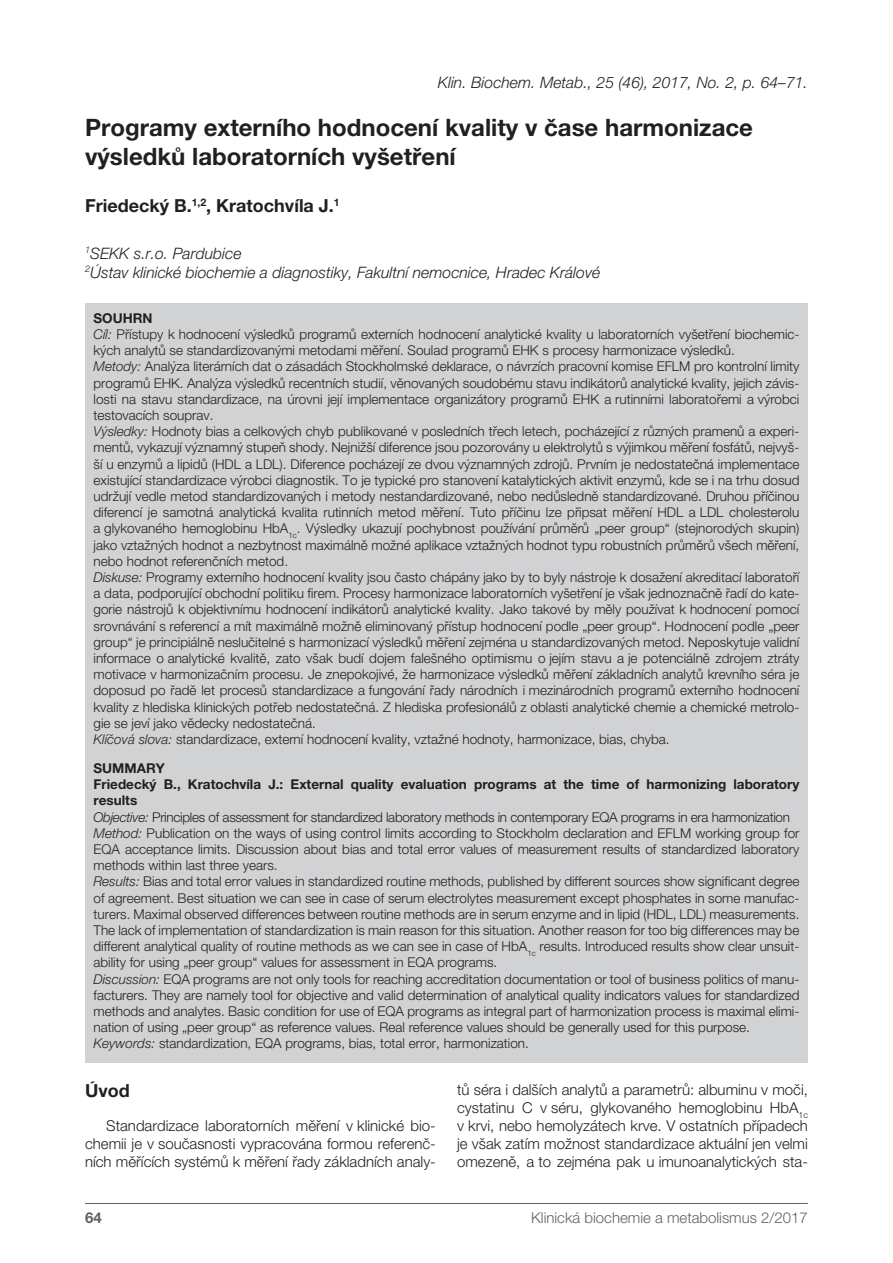
<style>
.page{position:relative;width:893px;height:1263px;background:#fff}
.page>*{position:absolute;margin:0;border:0;box-sizing:border-box;transform-origin:0 0}
.t1{font:700 24px/28.8px "Helvetica Neue CE";color:#231f20}
.t2{font:700 18px "Helvetica Neue CE";color:#231f20}
.t3{font:italic 300 15.75px/18.9px "Helvetica Neue CE";color:#231f20}
.t4{font:300 15px/18px "Helvetica Neue CE";color:#231f20;text-align:justify}
.t5{font:300 15px "Helvetica Neue CE";color:#636366}
.t6{font:700 15px "Helvetica Neue CE";color:#636366}
.t7{font:300 13.5px/16.2px "Helvetica Neue CE";color:#231f20}
.s1{font-weight:700}
.s2{font-style:italic}
</style>
<div class="page">
<hr style="left:85px;top:1203px;width:723px;height:1px;background:#636366">
<div style="left:85px;top:304px;width:723px;height:759px;background:#d1d2d4"></div>
<p class="t3" style="left:438px;top:73px;width:372px">Klin. Biochem. Metab., 25 (46), 2017, No. 2, p. 64–71.</p>
<h1 class="t1" style="left:85px;top:113px;width:669px">Programy externího hodnocení kvality v čase harmonizace výsledků laboratorních vyšetření</h1>
<h2 class="t2" style="left:85px;top:196px;width:256px">Friedecký B.<sup>1,2</sup>, Kratochvíla J.<sup>1</sup></h2>
<p class="t3" style="left:85px;top:244px;width:517px"><sup>1</sup>SEKK s.r.o. Pardubice<br><sup>2</sup>Ústav klinické biochemie a diagnostiky, Fakultní nemocnice, Hradec Králové</p>
<p class="t7" style="left:94px;top:310px;width:707px"><span class="s1">SOUHRN<br></span><span class="s2">Cíl:</span> Přístupy k hodnocení výsledků programů externích hodnocení analytické kvality u laboratorních vyšetření biochemic&shy;kých analytů se standardizovanými metodami měření. Soulad programů EHK s procesy harmonizace výsledků.<br><span class="s2">Metody:</span> Analýza literárních dat o zásadách Stockholmské deklarace, o návrzích pracovní komise EFLM pro kontrolní limity programů EHK. Analýza výsledků recentních studií, věnovaných soudobému stavu indikátorů analytické kvality, jejich závis&shy;losti na stavu standardizace, na úrovni její implementace organizátory programů EHK a rutinními laboratořemi a výrobci testovacích souprav.<br><span class="s2">Výsledky:</span> Hodnoty bias a celkových chyb publikované v posledních třech letech, pocházející z různých pramenů a experi&shy;mentů, vykazují významný stupeň shody. Nejnižší diference jsou pozorovány u elektrolytů s výjimkou měření fosfátů, nejvyš&shy;ší u enzymů a lipidů (HDL a LDL). Diference pocházejí ze dvou významných zdrojů. Prvním je nedostatečná implementace existující standardizace výrobci diagnostik. To je typické pro stanovení katalytických aktivit enzymů, kde se i na trhu dosud udržují vedle metod standardizovaných i metody nestandardizované, nebo nedůsledně standardizované. Druhou příčinou diferencí je samotná analytická kvalita rutinních metod měření. Tuto příčinu lze připsat měření HDL a LDL cholesterolu a glykovaného hemoglobinu HbA<sub>1c</sub>. Výsledky ukazují pochybnost používání průměrů „peer group“ (stejnorodých skupin) jako vztažných hodnot a nezbytnost maximálně možné aplikace vztažných hodnot typu robustních průměrů všech měření, nebo hodnot referenčních metod.<br><span class="s2">Diskuse:</span> Programy externího hodnocení kvality jsou často chápány jako by to byly nástroje k dosažení akreditací laboratoří a data, podporující obchodní politiku firem. Procesy harmonizace laboratorních vyšetření je však jednoznačně řadí do kate&shy;gorie nástrojů k objektivnímu hodnocení indikátorů analytické kvality. Jako takové by měly používat k hodnocení pomocí srovnávání s referencí a mít maximálně možně eliminovaný přístup hodnocení podle „peer group“. Hodnocení podle „peer group“ je principiálně neslučitelné s harmonizací výsledků měření zejména u standardizovaných metod. Neposkytuje validní informace o analytické kvalitě, zato však budí dojem falešného optimismu o jejím stavu a je potenciálně zdrojem ztráty motivace v harmonizačním procesu. Je znepokojivé, že harmonizace výsledků měření základních analytů krevního séra je doposud po řadě let procesů standardizace a fungování řady národních i mezinárodních programů externího hodnocení kvality z hlediska klinických potřeb nedostatečná. Z hlediska profesionálů z oblasti analytické chemie a chemické metrolo&shy;gie se jeví jako vědecky nedostatečná.<br><span class="s2">Klíčová slova:</span> standardizace, externí hodnocení kvality, vztažné hodnoty, harmonizace, bias, chyba.</p>
<p class="t7" style="left:94px;top:760px;width:707px"><span class="s1">SUMMARY<br>Friedecký B., Kratochvíla J.: External quality evaluation programs at the time of harmonizing laboratory results<br></span><span class="s2">Objective:</span> Principles of assessment for standardized laboratory methods in contemporary EQA programs in era harmonization <span class="s2">Method:</span> Publication on the ways of using control limits according to Stockholm declaration and EFLM working group for EQA acceptance limits. Discussion about bias and total error values of measurement results of standardized laboratory methods within last three years.<br><span class="s2">Results:</span> Bias and total error values in standardized routine methods, published by different sources show significant degree of agreement. Best situation we can see in case of serum electrolytes measurement except phosphates in some manufac&shy;turers. Maximal observed differences between routine methods are in serum enzyme and in lipid (HDL, LDL) measurements.<br>The lack of implementation of standardization is main reason for this situation. Another reason for too big differences may be different analytical quality of routine methods as we can see in case of HbA<sub>1c</sub> results. Introduced results show clear unsuit&shy;ability for using „peer group“ values for assessment in EQA programs.<br><span class="s2">Discussion:</span> EQA programs are not only tools for reaching accreditation documentation or tool of business politics of manu&shy;facturers. They are namely tool for objective and valid determination of analytical quality indicators values for standardized methods and analytes. Basic condition for use of EQA programs as integral part of harmonization process is maximal elimi&shy;nation of using „peer group“ as reference values. Real reference values should be generally used for this purpose.<br><span class="s2">Keywords:</span> standardization, EQA programs, bias, total error, harmonization.</p>
<h2 class="t2" style="left:85px;top:1081px;width:46px">Úvod</h2>
<p class="t4" style="left:85px;top:1116px;width:352px;text-indent:21px">Standardizace laboratorních měření v klinické bio&shy;chemii je v současnosti vypracována formou referenč&shy;ních měřících systémů k měření řady základních analy-</p>
<p class="t4" style="left:457px;top:1081px;width:352px">tů séra i dalších analytů a parametrů: albuminu v moči, cystatinu C v séru, glykovaného hemoglobinu HbA<sub>1c </sub>v krvi, nebo hemolyzátech krve. V ostatních případech je však zatím možnost standardizace aktuální jen velmi omezeně, a to zejména pak u imunoanalytických sta-</p>
<p class="t6" style="left:85px;top:1209px;width:18px">64</p>
<p class="t5" style="left:531px;top:1209px;width:278px">Klinická biochemie a metabolismus 2/2017</p>
</div>
